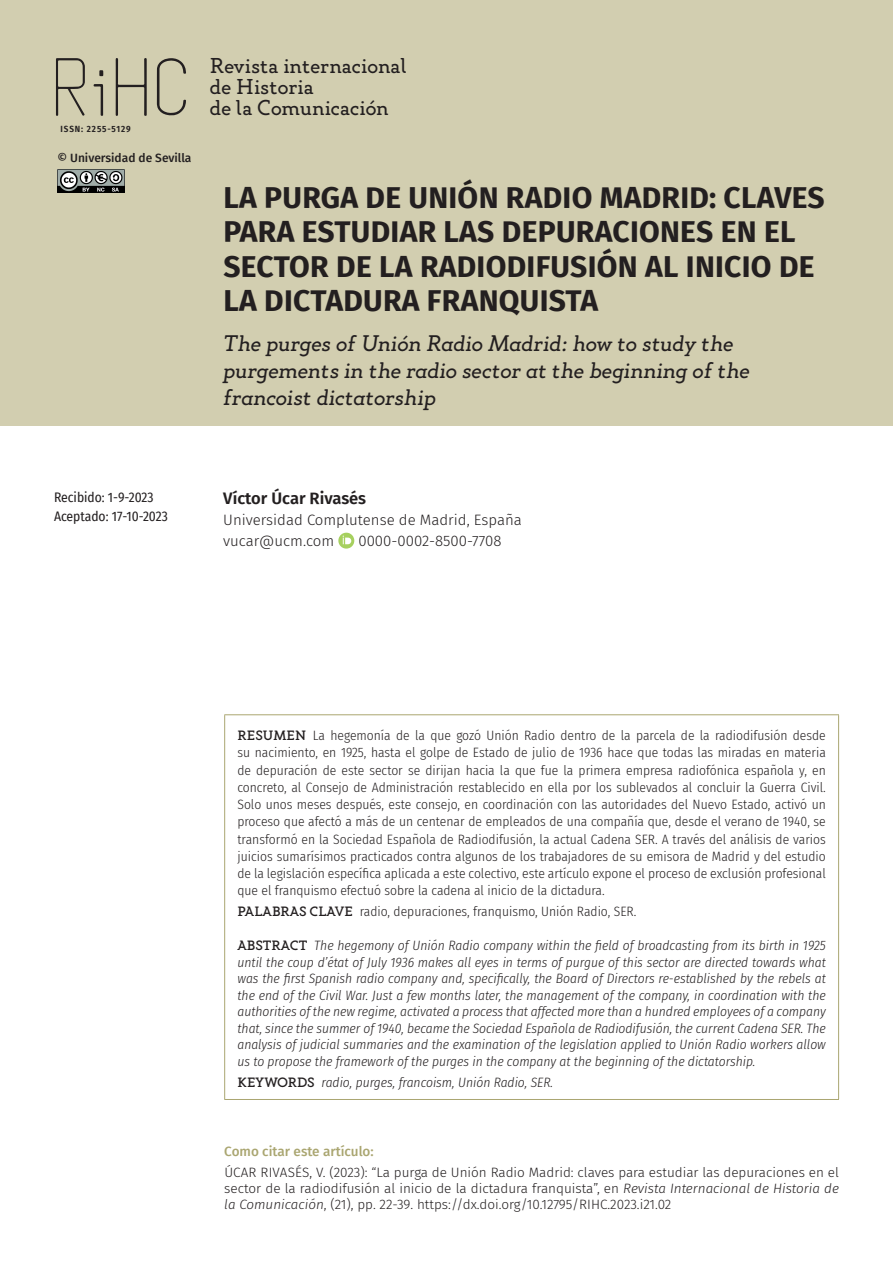
<style>
.page{position:relative;width:893px;height:1263px;background:#fff}
.page>*{position:absolute;margin:0;border:0;box-sizing:border-box;transform-origin:0 0}
._10_Tit_Ppal{font:700 30px/34.5px "Fira Sans";letter-spacing:.01em;color:#231f20}
._11_Tit_Ingles{font:italic 22.5px/27px "Gambero";color:#231f20}
.t1{font:21.45px/20.5px "Gambero";letter-spacing:.005em;color:#231f20}
._20_autor{font:600 16.5px "Fira Sans";color:#231f20}
._20b_autores-inf{font:300 15px "Fira Sans";color:#231f20}
._30_resumen{font:300 13.5px/17.2px "Fira Sans Condensed";color:#231f20;text-align:justify}
._32_abstract{font:italic 300 13.5px/16.5px "Fira Sans Condensed";color:#231f20;text-align:justify}
.Cita_texto{font:300 13.5px/16.2px "Fira Sans";color:#231f20;text-align:justify}
._22_fechas{font:13.5px "Fira Sans Condensed";color:#231f20}
.Como_citar{font:500 13.5px "Fira Sans";color:#aaa671}
.t2{font:500 12px "Fira Sans";color:#231f20}
.t3{font:600 9px "Fira Sans Condensed";letter-spacing:.1em;color:#231f20}
.s1{font-family:"Gambero";font-weight:500}
.s2{font-family:"Gambero";font-weight:500;font-style:normal}
.s3{font-style:italic}
</style>
<div class="page">
<div style="left:0;top:0;width:893px;height:425px;background:#d2ceb0"></div>
<svg style="left:56px;top:58px;width:29px;height:58px"></svg>
<svg style="left:116px;top:58px;width:31px;height:58px"></svg>
<svg style="left:157px;top:58px;width:29px;height:58px"></svg>
<svg style="left:93px;top:84px;width:10px;height:32px"></svg>
<svg style="left:99px;top:70px;width:4px;height:7px"></svg>
<img style="left:57px;top:169px;width:68px;height:23px">
<svg style="left:338px;top:533px;width:16px;height:16px"></svg>
<hr style="left:224px;top:714px;width:615px;height:1px;background:#aaa671">
<hr style="left:224px;top:715px;width:1px;height:384px;background:#aaa671">
<hr style="left:838px;top:715px;width:1px;height:384px;background:#aaa671">
<hr style="left:224px;top:1099px;width:615px;height:1px;background:#aaa671">
<p class="t3" style="left:61px;top:121px;width:71px">ISSN: 2255-5129</p>
<p class="t2" style="left:57px;top:148px;width:136px">© Universidad de Sevilla</p>
<h3 class="t1" style="left:210px;top:56px;width:198px">Revista internacional de Historia<br>de la Comunicación</h3>
<p class="_10_Tit_Ppal" style="left:223px;top:178px;width:603px">LA PURGA DE UNIÓN RADIO MADRID: CLAVES PARA ESTUDIAR LAS DEPURACIONES EN EL SECTOR DE LA RADIODIFUSIÓN AL INICIO DE LA DICTADURA FRANQUISTA</p>
<p class="_11_Tit_Ingles" style="left:223px;top:330px;width:528px">The purges of Unión Radio Madrid: how to study the purgements in the radio sector at the beginning of the francoist dictatorship</p>
<p class="_22_fechas" style="left:54px;top:487px;width:101px">Recibido: 1-9-2023</p>
<p class="_22_fechas" style="left:54px;top:506px;width:115px">Aceptado: 17-10-2023</p>
<p class="_20_autor" style="left:223px;top:485px;width:144px">Víctor Úcar Rivasés</p>
<p class="_20b_autores-inf" style="left:223px;top:510px;width:300px">Universidad Complutense de Madrid, España</p>
<p class="_20b_autores-inf" style="left:223px;top:531px;width:112px">vucar@ucm.com</p>
<p class="_20b_autores-inf" style="left:358px;top:531px;width:144px">0000-0002-8500-7708</p>
<p class="_30_resumen" style="left:237px;top:727px;width:590px"><span class="s1">RESUMEN</span> La hegemonía de la que gozó Unión Radio dentro de la parcela de la radiodifusión desde su nacimiento, en 1925, hasta el golpe de Estado de julio de 1936 hace que todas las miradas en materia de depuración de este sector se dirijan hacia la que fue la primera empresa radiofónica española y, en concreto, al Consejo de Administración restablecido en ella por los sublevados al concluir la Guerra Civil.<br>Solo unos meses después, este consejo, en coordinación con las autoridades del Nuevo Estado, activó un proceso que afectó a más de un centenar de empleados de una compañía que, desde el verano de 1940, se transformó en la Sociedad Española de Radiodifusión, la actual Cadena SER. A través del análisis de varios juicios sumarísimos practicados contra algunos de los trabajadores de su emisora de Madrid y del estudio de la legislación específica aplicada a este colectivo, este artículo expone el proceso de exclusión profesional que el franquismo efectuó sobre la cadena al inicio de la dictadura.</p>
<p class="_30_resumen" style="left:237px;top:903px;width:400px"><span class="s1">PALABRAS CLAVE</span> radio, depuraciones, franquismo, Unión Radio, SER.</p>
<p class="_32_abstract" style="left:237px;top:937px;width:590px"><span class="s2">ABSTRACT</span> The hegemony of Unión Radio company within the field of broadcasting from its birth in 1925 until the coup d’état of July 1936 makes all eyes in terms of purgue of this sector are directed towards what was the first Spanish radio company and, specifically, the Board of Directors re-established by the rebels at the end of the Civil War. Just a few months later, the management of the company, in coordination with the authorities of the new regime, activated a process that affected more than a hundred employees of a company that, since the summer of 1940, became the Sociedad Española de Radiodifusión, the current Cadena SER. The analysis of judicial summaries and the examination of the legislation applied to Unión Radio workers allow us to propose the framework of the purges in the company at the beginning of the dictatorship.</p>
<p class="_32_abstract" style="left:237px;top:1074px;width:317px"><span class="s2">KEYWORDS</span> radio, purges, francoism, Unión Radio, SER.</p>
<p class="Como_citar" style="left:224px;top:1140px;width:151px">Como citar este artículo:</p>
<p class="Cita_texto" style="left:224px;top:1164px;width:616px">ÚCAR RIVASÉS, V. (2023): “La purga de Unión Radio Madrid: claves para estudiar las depuraciones en el sector de la radiodifusión al inicio de la dictadura franquista”, en <span class="s3">Revista Internacional de Historia de la Comunicación</span>, (21), pp. 22-39. https://dx.doi.org/10.12795/RIHC.2023.i21.02</p>
</div>
